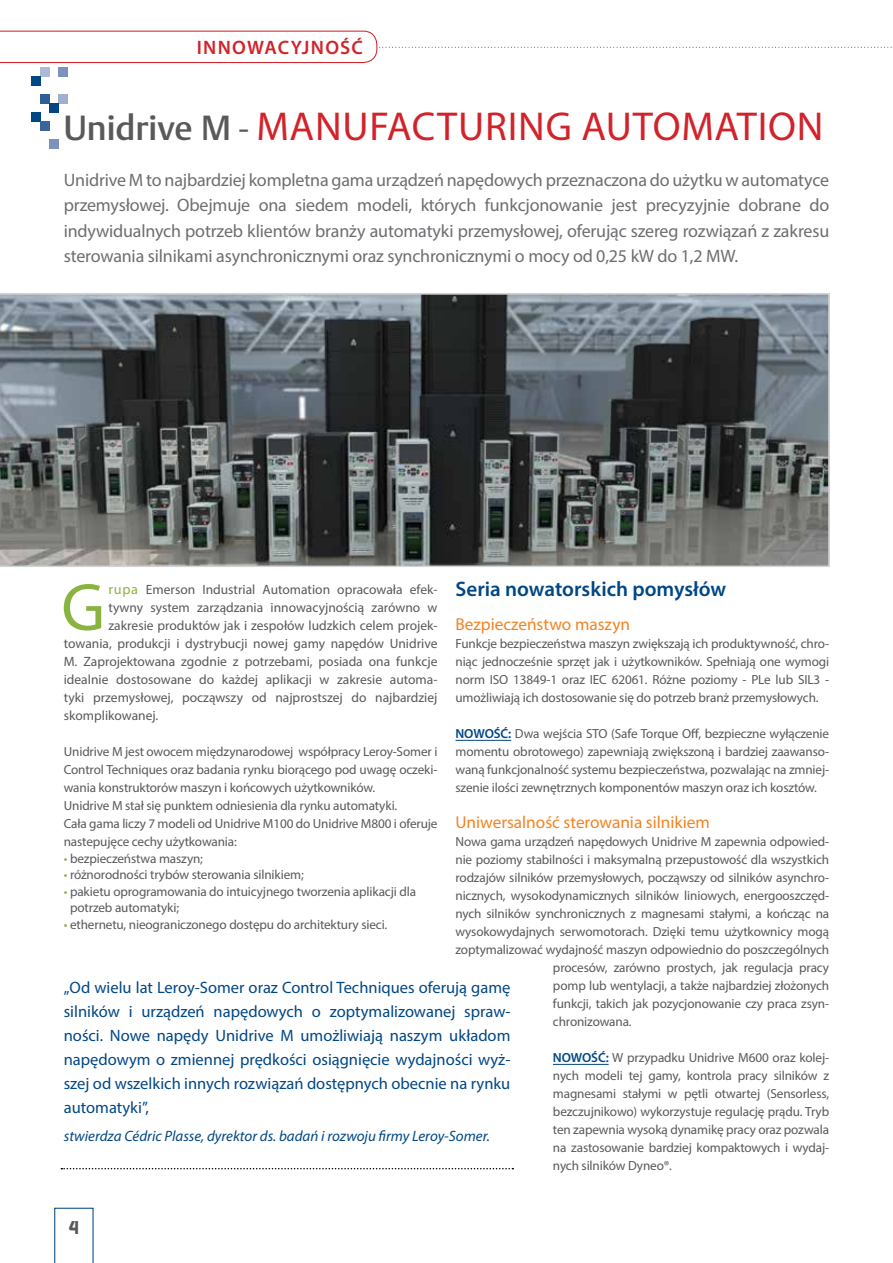
<style>
.page{position:relative;width:893px;height:1263px;background:#fff}
.page>*{position:absolute;margin:0;border:0;box-sizing:border-box;transform-origin:0 0}
.t1{font:67.65px "Myriad Pro";color:#8ab43f}
.t2{font:40.5px "Myriad Pro";letter-spacing:.02em;color:#d2232a}
.t3{font:600 21px "Myriad Pro";color:#004785}
.t4{font:600 19.5px "Myriad Pro";letter-spacing:.065em;color:#d2232a}
.t5{font:18px/25.5px "Myriad Pro";letter-spacing:-.01em;color:#6d6e71;text-align:justify}
.t6{font:700 18px "Digital";color:#58595b}
.t7{font:17.25px "Myriad Pro";color:#f58220}
.t8{font:16.5px/24px "Myriad Pro";color:#004785;text-align:justify}
.t9{font:italic 15px "Myriad Pro";color:#004785}
.t10{font:13.5px "Myriad Pro";color:#58595b}
.t11{font:13.2px/18px "Myriad Pro";letter-spacing:-.01em;color:#58595b;text-align:justify}
.s1{font-family:"DTL Argo TOT";font-weight:500;font-size:34.5px;color:#58595b}
.s2{font-size:34.5px;color:#58595b}
.s3{font-weight:600;color:#004785}
.s4{font-size:14.25px;color:#8ab43f}
.s5{color:#8ab43f}
</style>
<div class="page">
<div style="left:58px;top:67px;width:9px;height:9px;background:#7c92bd"></div>
<div style="left:40px;top:67px;width:9px;height:9px;background:#aeb9d6"></div>
<div style="left:31px;top:76px;width:9px;height:9px;background:#004785"></div>
<div style="left:58px;top:94px;width:9px;height:9px;background:#a1afd0"></div>
<div style="left:40px;top:94px;width:9px;height:9px;background:#2e5d97"></div>
<div style="left:49px;top:103px;width:9px;height:9px;background:#004785"></div>
<div style="left:31px;top:112px;width:9px;height:9px;background:#004785"></div>
<div style="left:40px;top:121px;width:9px;height:9px;background:#3a649c"></div>
<div style="left:49px;top:139px;width:9px;height:10px;background:#7c92bd"></div>
<svg style="left:54px;top:1208px;width:40px;height:55px"></svg>
<svg style="left:0;top:31px;width:892px;height:32px"></svg>
<hr style="left:455px;top:740px;width:56px;height:1px;background:#004785">
<hr style="left:553px;top:1064px;width:56px;height:1px;background:#004785">
<svg style="left:0;top:293px;width:830px;height:274px;background:#595e61"></svg>
<svg style="left:61px;top:1168px;width:452px;height:1px"></svg>
<h3 class="t4" style="left:197px;top:35px;width:168px">INNOWACYJNOŚĆ</h3>
<h2 class="t2" style="left:64px;top:101px;width:761px"><span class="s1">Unidrive M</span> <span class="s2">-</span> MANUFACTURING AUTOMATION</h2>
<p class="t5" style="left:64px;top:167px;width:767px">Unidrive M to najbardziej kompletna gama urządzeń napędowych przeznaczona do użytku w automatyce przemysłowej. Obejmuje ona siedem modeli, których funkcjonowanie jest precyzyjnie dobrane do indywidualnych potrzeb klientów branży automatyki przemysłowej, oferując szereg rozwiązań z zakresu sterowania silnikami asynchronicznymi oraz synchronicznymi o mocy od 0,25 kW do 1,2 MW.</p>
<h3 class="t3" style="left:455px;top:576px;width:272px">Seria nowatorskich pomysłów</h3>
<h3 class="t7" style="left:455px;top:614px;width:176px">Bezpieczeństwo maszyn</h3>
<p class="t11" style="left:455px;top:634px;width:375px">Funkcje bezpieczeństwa maszyn zwiększają ich produktywność, chro&shy;niąc jednocześnie sprzęt jak i użytkowników. Spełniają one wymogi norm ISO 13849-1 oraz IEC 62061. Różne poziomy - PLe lub SIL3 - umożliwiają ich dostosowanie się do potrzeb branż przemysłowych.</p>
<p class="t11" style="left:455px;top:724px;width:375px"><span class="s3">NOWOŚĆ:</span> Dwa wejścia STO (Safe Torque Off, bezpieczne wyłączenie momentu obrotowego) zapewniają zwiększoną i bardziej zaawanso&shy;waną funkcjonalność systemu bezpieczeństwa, pozwalając na zmniej&shy;szenie ilości zewnętrznych komponentów maszyn oraz ich kosztów.</p>
<h3 class="t7" style="left:455px;top:812px;width:256px">Uniwersalność sterowania silnikiem</h3>
<p class="t11" style="left:455px;top:832px;width:375px">Nowa gama urządzeń napędowych Unidrive M zapewnia odpowied-</p>
<p class="t11" style="left:455px;top:850px;width:375px">nie poziomy stabilności i maksymalną przepustowość dla wszystkich</p>
<p class="t11" style="left:455px;top:868px;width:375px">rodzajów silników przemysłowych, począwszy od silników asynchro-</p>
<p class="t11" style="left:455px;top:886px;width:375px">nicznych, wysokodynamicznych silników liniowych, energooszczęd-</p>
<p class="t11" style="left:455px;top:904px;width:375px">nych silników synchronicznych z magnesami stałymi, a kończąc na</p>
<p class="t11" style="left:455px;top:922px;width:375px">wysokowydajnych serwomotorach. Dzięki temu użytkownicy mogą</p>
<p class="t11" style="left:455px;top:940px;width:375px">zoptymalizować wydajność maszyn odpowiednio do poszczególnych</p>
<p class="t11" style="left:553px;top:958px;width:278px">procesów, zarówno prostych, jak regulacja pracy</p>
<p class="t11" style="left:553px;top:976px;width:278px">pomp lub wentylacji, a także najbardziej złożonych</p>
<p class="t11" style="left:553px;top:994px;width:278px">funkcji, takich jak pozycjonowanie czy praca zsyn-</p>
<p class="t11" style="left:553px;top:1012px;width:80px">chronizowana.</p>
<p class="t11" style="left:553px;top:1048px;width:278px"><span class="s3">NOWOŚĆ:</span> W przypadku Unidrive M600 oraz kolej&shy;nych modeli tej gamy, kontrola pracy silników z magnesami stałymi w pętli otwartej (Sensorless, bezczujnikowo) wykorzystuje regulację prądu. Tryb ten zapewnia wysoką dynamikę pracy oraz pozwala na zastosowanie bardziej kompaktowych i wydaj&shy;nych silników Dyneo®.</p>
<h1 class="t1" style="left:61px;top:566px;width:45px">G</h1>
<p class="t10" style="left:108px;top:581px;width:331px"><span class="s4">rupa</span> Emerson Industrial Automation opracowała efek-</p>
<p class="t10" style="left:108px;top:599px;width:331px">tywny system zarządzania innowacyjnością zarówno w</p>
<p class="t10" style="left:108px;top:617px;width:331px">zakresie produktów jak i zespołów ludzkich celem projek-</p>
<p class="t10" style="left:64px;top:635px;width:375px">towania, produkcji i dystrybucji nowej gamy napędów Unidrive</p>
<p class="t10" style="left:64px;top:653px;width:375px">M. Zaprojektowana zgodnie z potrzebami, posiada ona funkcje</p>
<p class="t10" style="left:64px;top:671px;width:375px">idealnie dostosowane do każdej aplikacji w zakresie automa-</p>
<p class="t10" style="left:64px;top:689px;width:375px">tyki przemysłowej, począwszy od najprostszej do najbardziej</p>
<p class="t10" style="left:64px;top:707px;width:96px">skomplikowanej.</p>
<p class="t11" style="left:64px;top:742px;width:375px;text-align:left">Unidrive M jest owocem międzynarodowej współpracy Leroy-Somer i Control Techniques oraz badania rynku biorącego pod uwagę oczeki&shy;wania konstruktorów maszyn i końcowych użytkowników.<br>Unidrive M stał się punktem odniesienia dla rynku automatyki.<br>Cała gama liczy 7 modeli od Unidrive M100 do Unidrive M800 i oferuje nastepujęce cechy użytkowania:</p>
<p class="t11" style="left:64px;top:849px;width:141px"><span class="s5">•</span> bezpieczeństwa maszyn;</p>
<p class="t11" style="left:64px;top:865px;width:242px"><span class="s5">•</span> różnorodności trybów sterowania silnikiem;</p>
<p class="t11" style="left:70px;top:883px;width:348px;line-height:16.5px;text-indent:-6px"><span class="s5">•</span> pakietu oprogramowania do intuicyjnego tworzenia aplikacji dla potrzeb automatyki;</p>
<p class="t11" style="left:64px;top:915px;width:325px"><span class="s5">•</span> ethernetu, nieograniczonego dostępu do architektury sieci.</p>
<p class="t8" style="left:64px;top:975px;width:448px">„Od wielu lat Leroy-Somer oraz Control Techniques oferują gamę silników i urządzeń napędowych o zoptymalizowanej spraw&shy;ności. Nowe napędy Unidrive M umożliwiają naszym układom napędowym o zmiennej prędkości osiągnięcie wydajności wyż&shy;szej od wszelkich innych rozwiązań dostępnych obecnie na rynku automatyki”,</p>
<p class="t9" style="left:64px;top:1127px;width:428px">stwierdza Cédric Plasse, dyrektor ds. badań i rozwoju firmy Leroy-Somer.</p>
<h3 class="t6" style="left:68px;top:1217px;width:12px">4</h3>
</div>
